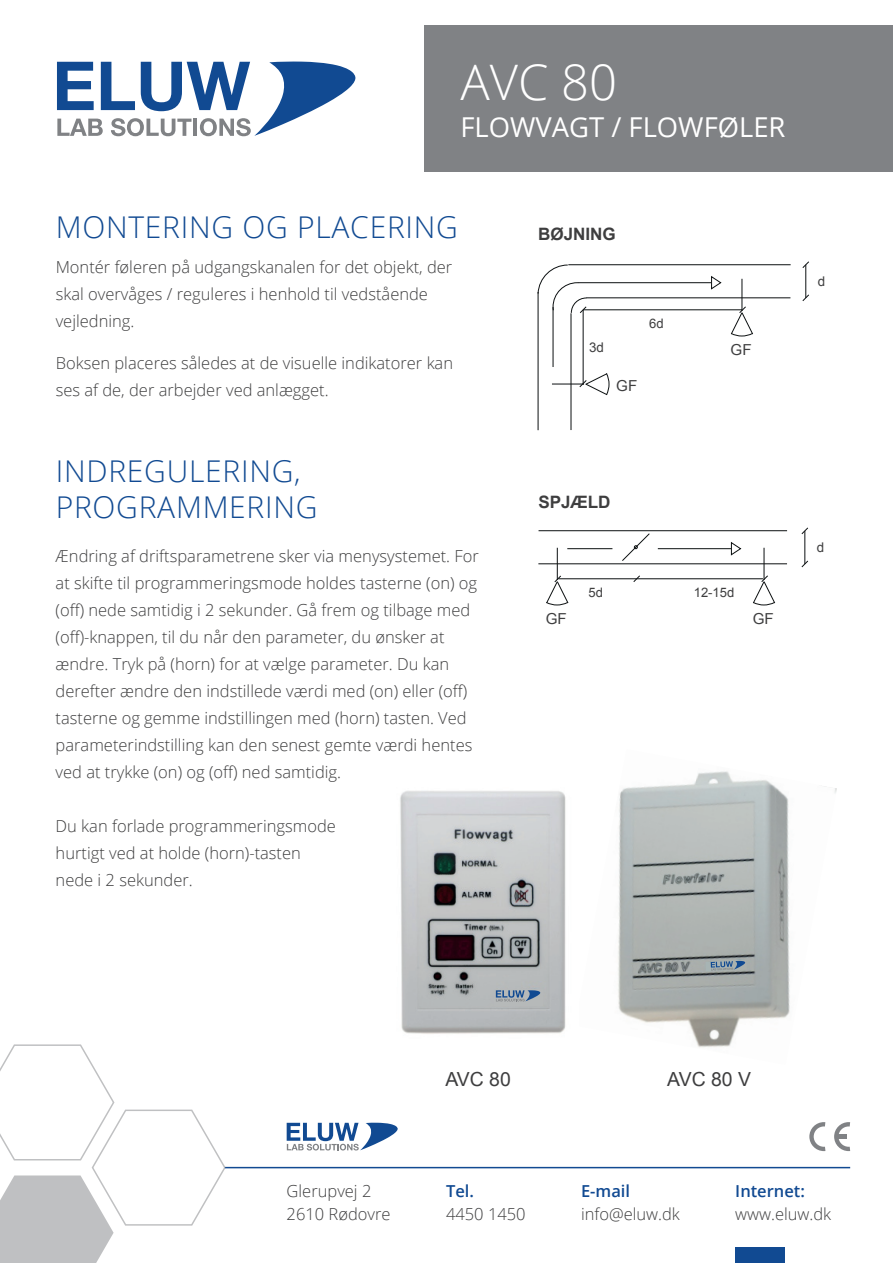
<style>
.page{position:relative;width:893px;height:1263px;background:#fff}
.page>*{position:absolute;margin:0;border:0;box-sizing:border-box;transform-origin:0 0}
.t1{font:300 48.9px "Open Sans";color:#fff}
.t2{font:300 30px/36px "Open Sans";letter-spacing:.025em;color:#114a92}
.t3{font:27.45px "Open Sans";color:#fff}
.t4{font:19.35px "Arial";color:#3e3e3f}
.t5{font:700 17.1px "Arial";color:#3e3e3f}
.t6{font:300 16.5px/27px "Open Sans";color:#3e3e3f}
.t7{font:600 16.5px "Open Sans";color:#114a92}
.t8{font:15.15px "Arial";color:#3e3e3f}
.t9{font:13.35px "Arial";color:#3e3e3f}
.t10{font:13.05px "Arial";color:#3e3e3f}
</style>
<div class="page">
<div style="left:425px;top:25px;width:468px;height:147px;background:#808285"></div>
<svg style="left:57px;top:61px;width:299px;height:75px"></svg>
<hr style="left:225px;top:1167px;width:625px;height:1px;background:#114a92">
<svg style="left:287px;top:1123px;width:111px;height:27px"></svg>
<div style="left:735px;top:1247px;width:50px;height:16px;background:#114a92"></div>
<svg style="left:0;top:1044px;width:226px;height:219px"></svg>
<svg style="left:834px;top:1122px;width:16px;height:29px"></svg>
<svg style="left:809px;top:1122px;width:16px;height:29px"></svg>
<div style="left:838px;top:1134px;width:9px;height:5px;background:#808285"></div>
<hr style="left:568px;top:264px;width:223px;height:1px;background:#0c1011">
<hr style="left:586px;top:298px;width:204px;height:1px;background:#0c1011">
<hr style="left:571px;top:313px;width:1px;height:117px;background:#0c1011">
<hr style="left:538px;top:292px;width:1px;height:138px;background:#0c1011">
<hr style="left:742px;top:279px;width:1px;height:32px;background:#0c1011">
<hr style="left:552px;top:384px;width:32px;height:1px;background:#0c1011">
<hr style="left:583px;top:310px;width:159px;height:1px;background:#0c1011">
<hr style="left:583px;top:310px;width:1px;height:75px;background:#0c1011">
<hr style="left:553px;top:307px;width:1px;height:60px;background:#0c1011">
<hr style="left:578px;top:282px;width:133px;height:1px;background:#0c1011">
<svg style="left:579px;top:373px;width:30px;height:22px"></svg>
<svg style="left:731px;top:306px;width:22px;height:30px"></svg>
<svg style="left:711px;top:276px;width:10px;height:13px"></svg>
<svg style="left:538px;top:265px;width:49px;height:48px"></svg>
<hr style="left:805px;top:265px;width:1px;height:33px;background:#0c1011">
<svg style="left:802px;top:261px;width:7px;height:7px"></svg>
<svg style="left:802px;top:294px;width:7px;height:7px"></svg>
<hr style="left:658px;top:548px;width:73px;height:1px;background:#0c1011">
<svg style="left:731px;top:542px;width:10px;height:13px"></svg>
<hr style="left:764px;top:548px;width:1px;height:32px;background:#0c1011">
<svg style="left:753px;top:575px;width:22px;height:30px"></svg>
<hr style="left:805px;top:531px;width:1px;height:33px;background:#0c1011">
<svg style="left:801px;top:527px;width:7px;height:7px"></svg>
<svg style="left:801px;top:560px;width:7px;height:7px"></svg>
<hr style="left:539px;top:530px;width:248px;height:1px;background:#0c1011">
<hr style="left:538px;top:563px;width:249px;height:1px;background:#0c1011">
<hr style="left:567px;top:548px;width:45px;height:1px;background:#0c1011">
<hr style="left:558px;top:578px;width:205px;height:1px;background:#0c1011">
<svg style="left:633px;top:575px;width:7px;height:7px"></svg>
<svg style="left:622px;top:533px;width:28px;height:28px"></svg>
<hr style="left:557px;top:548px;width:1px;height:32px;background:#0c1011">
<svg style="left:546px;top:575px;width:22px;height:30px"></svg>
<img style="left:618px;top:771px;width:219px;height:277px">
<img style="left:400px;top:790px;width:166px;height:244px">
<div style="left:494px;top:989px;width:49px;height:17px;background:#b6b9b9"></div>
<svg style="left:496px;top:990px;width:44px;height:11px"></svg>
<svg style="left:706px;top:959px;width:41px;height:13px"></svg>
<h1 class="t1" style="left:460px;top:48px;width:158px">AVC 80</h1>
<h3 class="t3" style="left:460px;top:108px;width:327px">FLOWVAGT / FLOWFØLER</h3>
<h2 class="t2" style="left:56px;top:208px;width:404px">MONTERING OG PLACERING</h2>
<p class="t6" style="left:56px;top:253px;width:398px">Montér føleren på udgangskanalen for det objekt, der skal overvåges / reguleres i henhold til vedstående vejledning.</p>
<p class="t6" style="left:56px;top:349px;width:399px">Boksen placeres således at de visuelle indikatorer kan ses af de, der arbejder ved anlægget.</p>
<h2 class="t2" style="left:56px;top:452px;width:263px">INDREGULERING,<br>PROGRAMMERING</h2>
<p class="t6" style="left:56px;top:542px;width:425px">Ændring af driftsparametrene sker via menysystemet. For at skifte til programmeringsmode holdes tasterne (on) og (off) nede samtidig i 2 sekunder. Gå frem og tilbage med (off)-knappen, til du når den parameter, du ønsker at ændre. Tryk på (horn) for at vælge parameter. Du kan derefter ændre den indstillede værdi med (on) eller (off) tasterne og gemme indstillingen med (horn) tasten. Ved parameterindstilling kan den senest gemte værdi hentes ved at trykke (on) og (off) ned samtidig.</p>
<p class="t6" style="left:56px;top:812px;width:282px">Du kan forlade programmeringsmode hurtigt ved at holde (horn)-tasten nede i 2 sekunder.</p>
<p class="t5" style="left:538px;top:222px;width:79px">BØJNING</p>
<p class="t9" style="left:589px;top:338px;width:16px">3d</p>
<p class="t10" style="left:649px;top:314px;width:16px">6d</p>
<p class="t8" style="left:616px;top:375px;width:23px">GF</p>
<p class="t5" style="left:538px;top:490px;width:74px">SPJÆLD</p>
<p class="t8" style="left:731px;top:339px;width:23px">GF</p>
<p class="t8" style="left:546px;top:608px;width:23px">GF</p>
<p class="t10" style="left:588px;top:583px;width:16px">5d</p>
<p class="t10" style="left:694px;top:583px;width:42px">12-15d</p>
<p class="t8" style="left:753px;top:608px;width:23px">GF</p>
<p class="t9" style="left:818px;top:272px;width:9px">d</p>
<p class="t9" style="left:817px;top:538px;width:9px">d</p>
<p class="t4" style="left:445px;top:1065px;width:67px">AVC 80</p>
<p class="t4" style="left:667px;top:1065px;width:85px">AVC 80 V</p>
<p class="t6" style="left:287px;top:1179px;width:105px;line-height:22.5px">Glerupvej 2<br>2610 Rødovre</p>
<p class="t7" style="left:735px;top:1180px;width:71px">Internet:</p>
<p class="t7" style="left:446px;top:1180px;width:29px">Tel.</p>
<p class="t6" style="left:446px;top:1200px;width:81px">4450 1450</p>
<p class="t7" style="left:581px;top:1180px;width:51px">E-mail</p>
<p class="t6" style="left:581px;top:1200px;width:100px">info@eluw.dk</p>
<p class="t6" style="left:735px;top:1200px;width:97px">www.eluw.dk</p>
</div>
